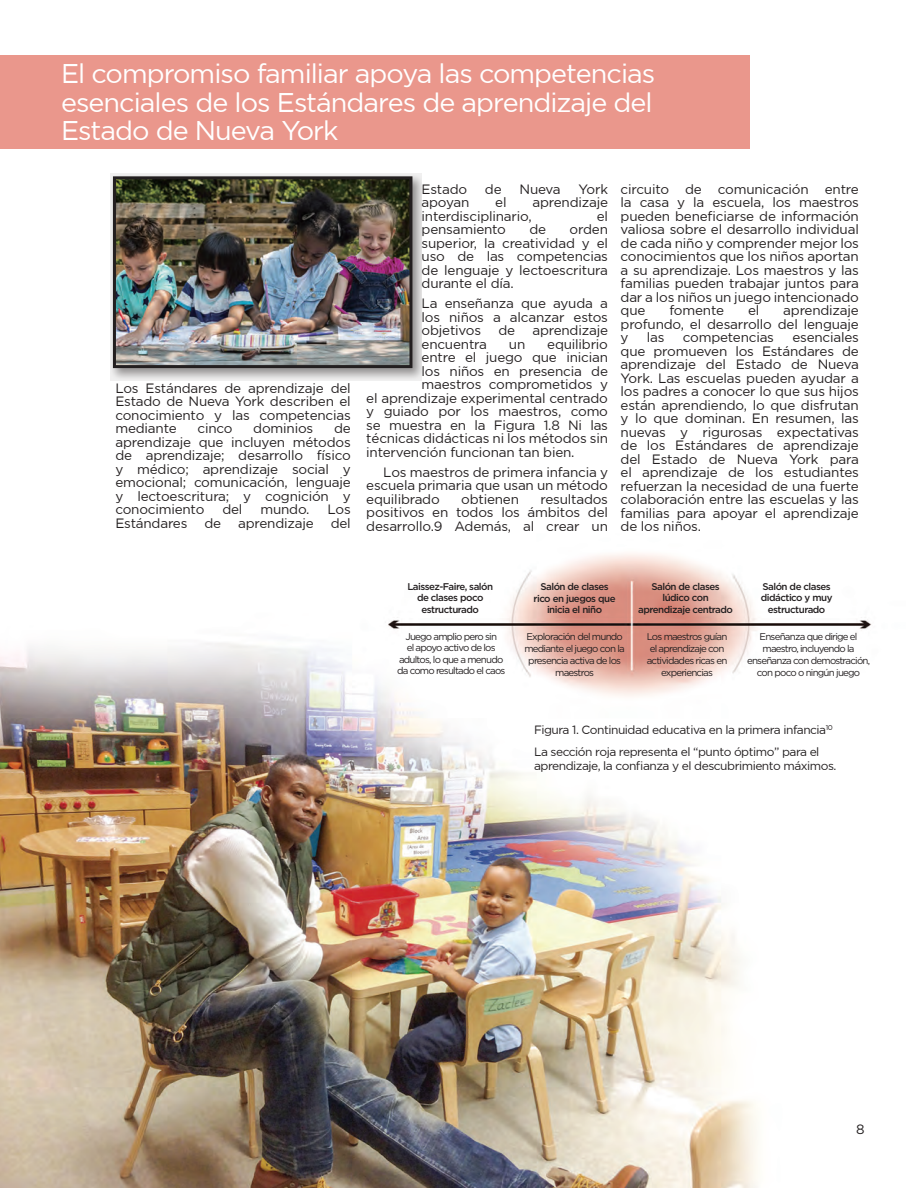
<style>
.page{position:relative;width:918px;height:1188px;background:#fff}
.page>*{position:absolute;margin:0;border:0;box-sizing:border-box;transform-origin:0 0}
.t1{font:27px/28.5px "Gotham";letter-spacing:-.035em;color:#fff;text-align:justify}
.t2{font:13.5px/13.5px "Gotham";letter-spacing:-.015em;color:#231f20;text-align:justify}
.t3{font:13.5px "Gotham";color:#231f20}
.t4{font:12px/22px "Gotham";letter-spacing:-.04em;color:#231f20}
.t5{font:9.75px/12px "Gotham";letter-spacing:-.08em;color:#231f20;text-align:center}
.t6{font:500 9.75px/11.7px "Gotham";letter-spacing:-.05em;color:#231f20;text-align:center}
</style>
<div class="page">
<img style="left:0;top:553px;width:872px;height:635px">
<div style="left:0;top:55px;width:750px;height:94px;background:#ea978c"></div>
<svg style="left:110px;top:173px;width:312px;height:208px;background:#cac9c9"></svg>
<img style="left:117px;top:180px;width:291px;height:184px">
<div style="left:113px;top:176px;width:299px;height:192px;border:3px solid #231f20"></div>
<h1 class="t1" style="left:61px;top:59px;width:596px">El compromiso familiar apoya las competencias esenciales de los Estándares de aprendizaje del Estado de Nueva York</h1>
<p class="t2" style="left:115px;top:381px;width:237px">Los Estándares de aprendizaje del Estado de Nueva York describen el conocimiento y las competencias mediante</p>
<p class="t2" style="left:115px;top:422px;width:237px;text-indent:219px">de aprendizaje que incluyen métodos de aprendizaje; desarrollo físico y médico; aprendizaje social y emocional; comunicación, lenguaje y lectoescritura; y cognición y conocimiento</p>
<p class="t2" style="left:198px;top:422px;width:36px">cinco</p>
<p class="t2" style="left:253px;top:422px;width:61px">dominios</p>
<p class="t2" style="left:222px;top:503px;width:22px">del</p>
<p class="t2" style="left:260px;top:503px;width:51px">mundo.</p>
<p class="t2" style="left:328px;top:503px;width:25px">Los</p>
<p class="t2" style="left:115px;top:516px;width:74px">Estándares</p>
<p class="t2" style="left:204px;top:516px;width:18px">de</p>
<p class="t2" style="left:238px;top:516px;width:77px">aprendizaje</p>
<p class="t2" style="left:331px;top:516px;width:22px">del</p>
<p class="t2" style="left:422px;top:182px;width:47px">Estado</p>
<p class="t2" style="left:485px;top:182px;width:18px">de</p>
<p class="t2" style="left:520px;top:182px;width:43px">Nueva</p>
<p class="t2" style="left:579px;top:182px;width:31px">York</p>
<p class="t2" style="left:422px;top:196px;width:49px">apoyan</p>
<p class="t2" style="left:495px;top:196px;width:13px">el</p>
<p class="t2" style="left:532px;top:196px;width:77px">aprendizaje</p>
<p class="t2" style="left:422px;top:209px;width:112px">interdisciplinario,</p>
<p class="t2" style="left:597px;top:209px;width:13px">el</p>
<p class="t2" style="left:422px;top:223px;width:86px">pensamiento</p>
<p class="t2" style="left:529px;top:223px;width:18px">de</p>
<p class="t2" style="left:422px;top:223px;width:188px;text-indent:148px">orden superior, la creatividad y el uso de las competencias de lenguaje y lectoescritura durante el día.</p>
<p class="t2" style="left:422px;top:296px;width:188px">La enseñanza que ayuda a los niños a alcanzar estos objetivos</p>
<p class="t2" style="left:498px;top:323px;width:18px">de</p>
<p class="t2" style="left:532px;top:323px;width:77px">aprendizaje</p>
<p class="t2" style="left:422px;top:337px;width:67px">encuentra</p>
<p class="t2" style="left:509px;top:337px;width:18px">un</p>
<p class="t2" style="left:547px;top:337px;width:62px">equilibrio</p>
<p class="t2" style="left:422px;top:350px;width:188px">entre el juego que inician</p>
<p class="t2" style="left:422px;top:364px;width:188px">los niños en presencia de</p>
<p class="t2" style="left:422px;top:377px;width:188px">maestros comprometidos y</p>
<p class="t2" style="left:366px;top:391px;width:243px">el aprendizaje experimental centrado</p>
<p class="t2" style="left:366px;top:404px;width:243px">y guiado por los maestros, como</p>
<p class="t2" style="left:366px;top:418px;width:243px">se muestra en la Figura 1.8 Ni las</p>
<p class="t2" style="left:366px;top:431px;width:243px">técnicas didácticas ni los métodos sin</p>
<p class="t2" style="left:366px;top:445px;width:210px">intervención funcionan tan bien.</p>
<p class="t2" style="left:366px;top:465px;width:243px;text-indent:17px">Los maestros de primera infancia y escuela primaria que usan un método equilibrado</p>
<p class="t2" style="left:366px;top:492px;width:243px;text-indent:174px">resultados positivos en todos los ámbitos del desarrollo.9 Además, al crear un</p>
<p class="t2" style="left:461px;top:492px;width:59px">obtienen</p>
<p class="t2" style="left:621px;top:182px;width:240px">circuito de comunicación entre la casa y la escuela, los maestros pueden beneficiarse de información valiosa sobre el desarrollo individual de cada niño y comprender mejor los conocimientos que los niños aportan a su aprendizaje. Los maestros y las familias pueden trabajar juntos para dar a los niños un juego intencionado que</p>
<p class="t2" style="left:669px;top:304px;width:56px">fomente</p>
<p class="t2" style="left:748px;top:304px;width:13px">el</p>
<p class="t2" style="left:621px;top:304px;width:240px;text-indent:163px">aprendizaje profundo, el desarrollo del lenguaje y</p>
<p class="t2" style="left:621px;top:331px;width:240px;text-indent:172px">esenciales que promueven los Estándares de aprendizaje del Estado de Nueva York. Las escuelas pueden ayudar a los padres a conocer lo que sus hijos están aprendiendo, lo que disfrutan y lo que dominan. En resumen, las nuevas y rigurosas expectativas de los Estándares de aprendizaje del Estado de Nueva York para el aprendizaje de los estudiantes refuerzan la necesidad de una fuerte colaboración entre las escuelas y las familias para apoyar el aprendizaje de los niños.</p>
<p class="t2" style="left:647px;top:331px;width:19px">las</p>
<p class="t2" style="left:683px;top:331px;width:93px">competencias</p>
<p class="t6" style="left:407px;top:580px;width:87px">Laissez-Faire, salón de clases poco estructurado</p>
<p class="t6" style="left:534px;top:581px;width:84px">Salón de clases rico en juegos que inicia el niño</p>
<p class="t6" style="left:638px;top:580px;width:96px">Salón de clases lúdico con aprendizaje centrado</p>
<p class="t6" style="left:761px;top:580px;width:73px">Salón de clases didáctico y muy estructurado</p>
<p class="t5" style="left:397px;top:631px;width:110px;line-height:11.2px">Juego amplio pero sin<br>el apoyo activo de los adultos, lo que a menudo da como resultado el caos</p>
<p class="t5" style="left:747px;top:631px;width:125px">Enseñanza que dirige el maestro, incluyendo la enseñanza con demostración, con poco o ningún juego</p>
<p class="t5" style="left:647px;top:631px;width:82px">Los maestros guían el aprendizaje con actividades ricas en experiencias</p>
<p class="t5" style="left:525px;top:631px;width:102px">Exploración del mundo mediante el juego con la presencia activa de los maestros</p>
<p class="t4" style="left:534px;top:719px;width:300px">Figura 1. Continuidad educativa en la primera infancia<sup>10<br></sup>La sección roja representa el “punto óptimo” para el</p>
<p class="t4" style="left:534px;top:754px;width:304px">aprendizaje, la confianza y el descubrimiento máximos.</p>
<p class="t3" style="left:856px;top:1121px;width:10px">8</p>
</div>
